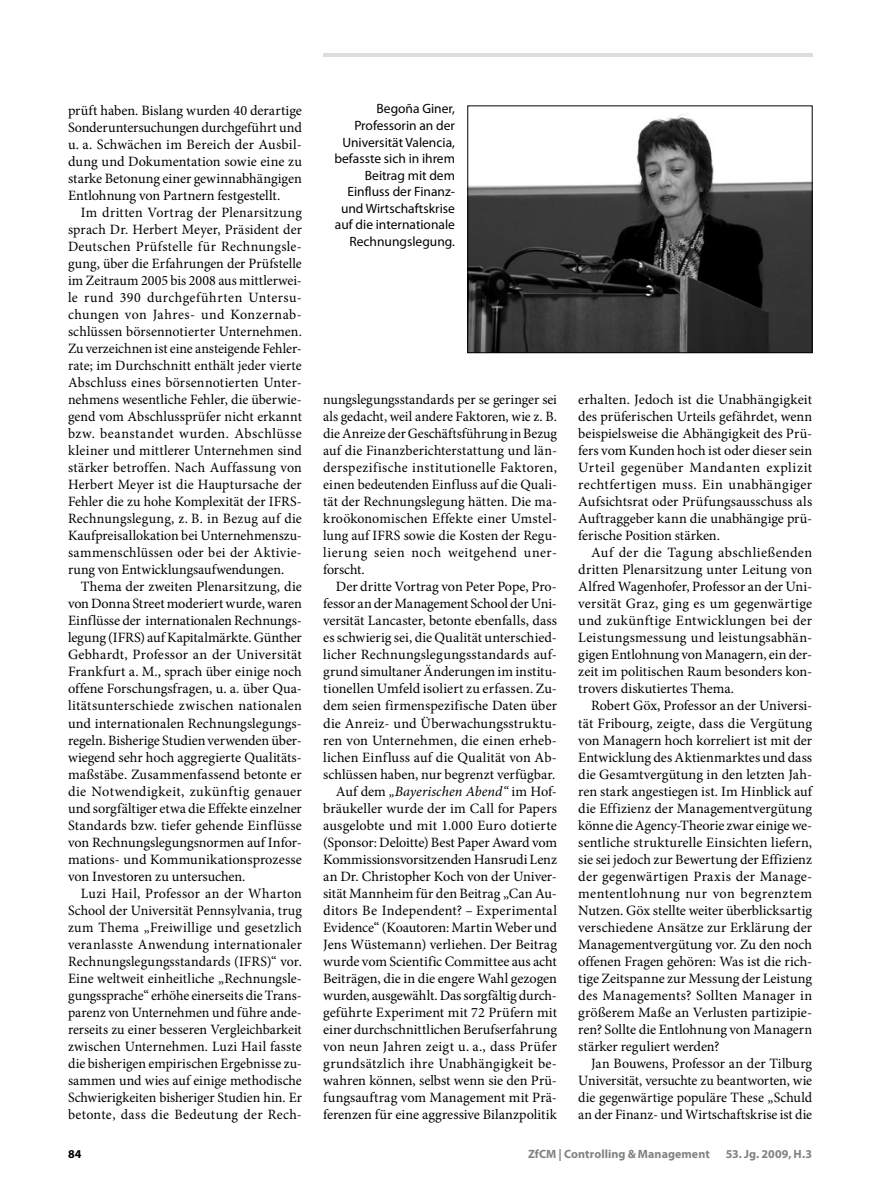
<style>
.page{position:relative;width:893px;height:1187px;background:#fff}
.page>*{position:absolute;margin:0;border:0;box-sizing:border-box;transform-origin:0 0}
.t1{font:14.25px/17px "Minion Pro";letter-spacing:.005em;color:#000;text-align:justify}
.t2{font:13.5px/16.5px "Myriad Pro";color:#000;text-align:right}
.t3{font:700 12px "Myriad Pro";letter-spacing:.005em;color:#808284}
.t4{font:700 12px "Myriad Pro";color:#000}
.s1{font-style:italic}
</style>
<div class="page">
<img style="left:469px;top:114px;width:342px;height:237px">
<div style="left:467px;top:105px;width:346px;height:248px;border:1px solid #000"></div>
<hr style="left:323px;top:53px;width:489px;height:4px;background:#dcddde">
<p class="t1" style="left:68px;top:102px;width:235px">prüft haben. Bislang wurden 40 derartige Sonderuntersuchungen durchgeführt und u. a. Schwächen im Bereich der Ausbil&shy;dung und Dokumentation sowie eine zu starke Betonung einer gewinnabhängigen Entlohnung von Partnern festgestellt.</p>
<p class="t1" style="left:68px;top:204px;width:235px;text-indent:13px">Im dritten Vortrag der Plenarsitzung sprach Dr. Herbert Meyer, Präsident der Deutschen Prüfstelle für Rechnungsle&shy;gung, über die Erfahrungen der Prüfstelle im Zeitraum 2005 bis 2008 aus mittlerwei&shy;le rund 390 durchgeführten Untersu&shy;chungen von Jahres- und Konzernab&shy;schlüssen börsennotierter Unternehmen.<br>Zu verzeichnen ist eine ansteigende Fehler&shy;rate; im Durchschnitt enthält jeder vierte Abschluss eines börsennotierten Unter&shy;nehmens wesentliche Fehler, die überwie&shy;gend vom Abschlussprüfer nicht erkannt bzw. beanstandet wurden. Abschlüsse kleiner und mittlerer Unternehmen sind stärker betroffen. Nach Auffassung von Herbert Meyer ist die Hauptursache der Fehler die zu hohe Komplexität der IFRS-Rechnungslegung, z. B. in Bezug auf die Kaufpreisallokation bei Unternehmenszu&shy;sammenschlüssen oder bei der Aktivie&shy;rung von Entwicklungsaufwendungen.</p>
<p class="t1" style="left:68px;top:578px;width:235px;text-indent:13px">Thema der zweiten Plenarsitzung, die von Donna Street moderiert wurde, waren Einflüsse der internationalen Rechnungs&shy;legung (IFRS) auf Kapitalmärkte. Günther Gebhardt, Professor an der Universität Frankfurt a. M., sprach über einige noch offene Forschungsfragen, u. a. über Qua&shy;litätsunterschiede zwischen nationalen und internationalen Rechnungslegungs&shy;regeln. Bisherige Studien verwenden über&shy;wiegend sehr hoch aggregierte Qualitäts&shy;maßstäbe. Zusammenfassend betonte er die Notwendigkeit, zukünftig genauer und sorgfältiger etwa die Effekte einzelner Standards bzw. tiefer gehende Einflüsse von Rechnungslegungsnormen auf Infor&shy;mations- und Kommunikationsprozesse von Investoren zu untersuchen.</p>
<p class="t1" style="left:68px;top:884px;width:235px;text-indent:13px">Luzi Hail, Professor an der Wharton School der Universität Pennsylvania, trug zum Thema „Freiwillige und gesetzlich veranlasste Anwendung internationaler Rechnungslegungsstandards (IFRS)“ vor.<br>Eine weltweit einheitliche „Rechnungsle&shy;gungssprache“ erhöhe einerseits die Trans&shy;parenz von Unternehmen und führe ande&shy;rerseits zu einer besseren Vergleichbarkeit zwischen Unternehmen. Luzi Hail fasste die bisherigen empirischen Ergebnisse zu&shy;sammen und wies auf einige methodische Schwierigkeiten bisheriger Studien hin. Er betonte, dass die Bedeutung der Rech-</p>
<p class="t2" style="left:334px;top:100px;width:122px">Begoña Giner,<br>Professorin an der<br>Universität Valencia, befasste sich in ihrem<br>Beitrag mit dem<br>Einfluss der Finanz&shy;und Wirtschaftskrise auf die internationale<br>Rechnungslegung.</p>
<p class="t1" style="left:323px;top:391px;width:235px">nungslegungsstandards per se geringer sei als gedacht, weil andere Faktoren, wie z. B. die Anreize der Geschäftsführung in Bezug auf die Finanzberichterstattung und län&shy;derspezifische institutionelle Faktoren, einen bedeutenden Einfluss auf die Quali&shy;tät der Rechnungslegung hätten. Die ma&shy;kroökonomischen Effekte einer Umstel&shy;lung auf IFRS sowie die Kosten der Regu&shy;lierung seien noch weitgehend uner&shy;forscht.</p>
<p class="t1" style="left:323px;top:578px;width:235px;text-align:right">Der dritte Vortrag von Peter Pope, Pro&shy;fessor an der Management School der Uni&shy;versität Lancaster, betonte ebenfalls, dass es schwierig sei, die Qualität unterschied&shy;licher Rechnungslegungsstandards auf&shy;grund simultaner Änderungen im institu&shy;tionellen Umfeld isoliert zu erfassen. Zu&shy;dem seien firmenspezifische Daten über die Anreiz- und Überwachungsstruktu&shy;ren von Unternehmen, die einen erheb&shy;lichen Einfluss auf die Qualität von Ab&shy;schlüssen haben, nur begrenzt verfügbar.<br>Auf dem <span class="s1">„Bayerischen Abend“</span> im Hof&shy;bräukeller wurde der im Call for Papers ausgelobte und mit 1.000 Euro dotierte (Sponsor: Deloitte) Best Paper Award vom Kommissionsvorsitzenden Hansrudi Lenz an Dr. Christopher Koch von der Univer&shy;sität Mannheim für den Beitrag „Can Au&shy;ditors Be Independent? – Experimental Evidence“ (Koautoren: Martin Weber und Jens Wüstemann) verliehen. Der Beitrag wurde vom Scientific Committee aus acht Beiträgen, die in die engere Wahl gezogen wurden, ausgewählt. Das sorgfältig durch&shy;geführte Experiment mit 72 Prüfern mit einer durchschnittlichen Berufserfahrung von neun Jahren zeigt u. a., dass Prüfer grundsätzlich ihre Unabhängigkeit be&shy;wahren können, selbst wenn sie den Prü&shy;fungsauftrag vom Management mit Prä&shy;ferenzen für eine aggressive Bilanzpolitik</p>
<p class="t1" style="left:578px;top:391px;width:235px">erhalten. Jedoch ist die Unabhängigkeit des prüferischen Urteils gefährdet, wenn beispielsweise die Abhängigkeit des Prü&shy;fers vom Kunden hoch ist oder dieser sein Urteil gegenüber Mandanten explizit rechtfertigen muss. Ein unabhängiger Aufsichtsrat oder Prüfungsausschuss als Auftraggeber kann die unabhängige prü&shy;ferische Position stärken.</p>
<p class="t1" style="left:578px;top:544px;width:235px;text-indent:13px">Auf der die Tagung abschließenden dritten Plenarsitzung unter Leitung von Alfred Wagenhofer, Professor an der Uni&shy;versität Graz, ging es um gegenwärtige und zukünftige Entwicklungen bei der Leistungsmessung und leistungsabhän&shy;gigen Entlohnung von Managern, ein der&shy;zeit im politischen Raum besonders kon&shy;trovers diskutiertes Thema.</p>
<p class="t1" style="left:578px;top:697px;width:235px;text-indent:13px">Robert Göx, Professor an der Universi&shy;tät Fribourg, zeigte, dass die Vergütung von Managern hoch korreliert ist mit der Entwicklung des Aktienmarktes und dass die Gesamtvergütung in den letzten Jah&shy;ren stark angestiegen ist. Im Hinblick auf die Effizienz der Managementvergütung könne die Agency-Theorie zwar einige we&shy;sentliche strukturelle Einsichten liefern, sie sei jedoch zur Bewertung der Effizienz der gegenwärtigen Praxis der Manage&shy;mententlohnung nur von begrenztem Nutzen. Göx stellte weiter überblicksartig verschiedene Ansätze zur Erklärung der Managementvergütung vor. Zu den noch offenen Fragen gehören: Was ist die rich&shy;tige Zeitspanne zur Messung der Leistung des Managements? Sollten Manager in größerem Maße an Verlusten partizipie&shy;ren? Sollte die Entlohnung von Managern stärker reguliert werden?</p>
<p class="t1" style="left:578px;top:1054px;width:235px;text-indent:13px">Jan Bouwens, Professor an der Tilburg Universität, versuchte zu beantworten, wie die gegenwärtige populäre These „Schuld an der Finanz- und Wirtschaftskrise ist die</p>
<p class="t4" style="left:68px;top:1146px;width:15px">84</p>
<p class="t3" style="left:528px;top:1146px;width:183px">ZfCM | Controlling &amp; Management</p>
<p class="t3" style="left:726px;top:1146px;width:88px">53. Jg. 2009, H.3</p>
</div>
